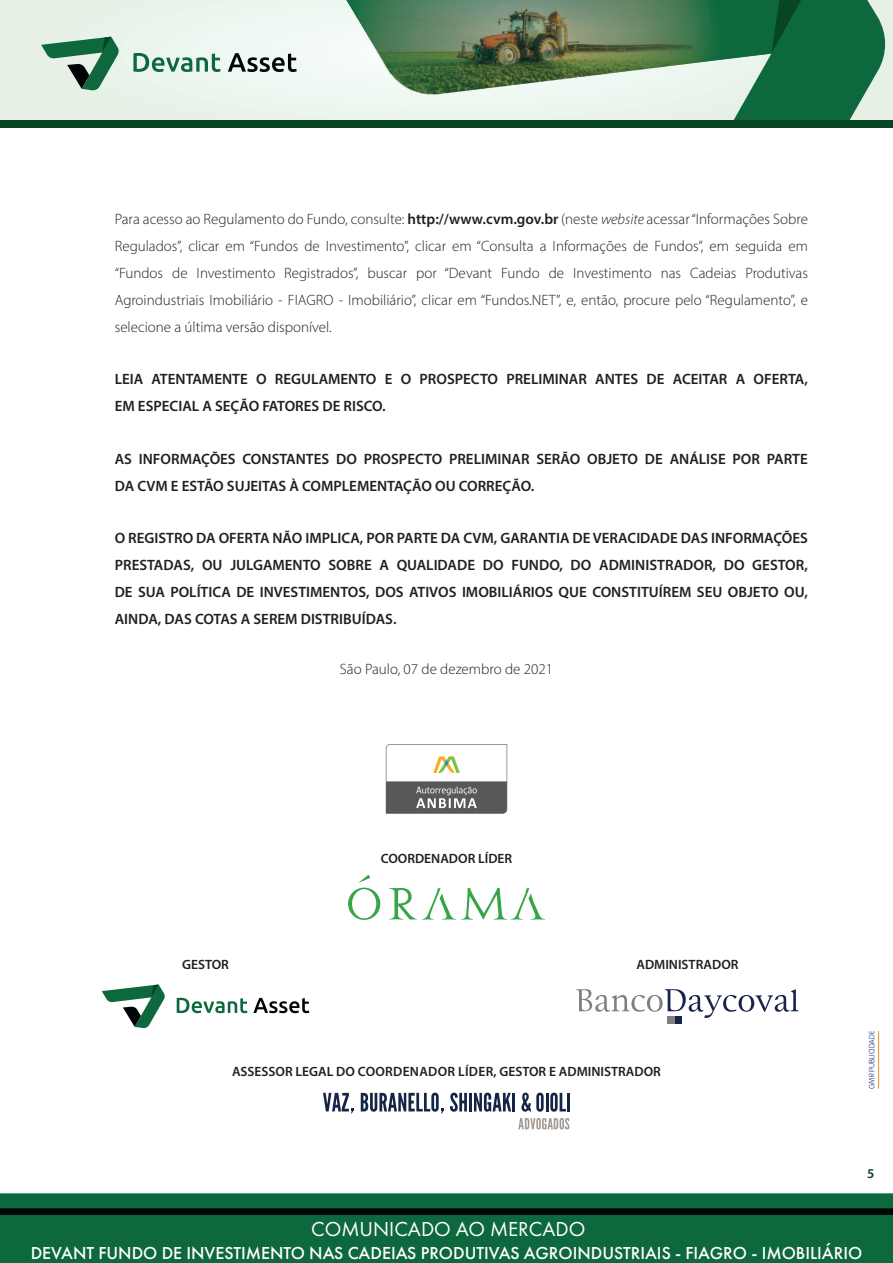
<style>
.page{position:relative;width:893px;height:1263px;background:#fff}
.page>*{position:absolute;margin:0;border:0;box-sizing:border-box;transform-origin:0 0}
.t1{font:21px "Futura PT";color:#fff}
.t2{font:500 18px "Futura PT";color:#fff}
.t3{font:600 15px/27px "Myriad Pro";color:#231f20}
.t4{font:300 15px/27px "Myriad Pro";color:#231f20;text-align:justify}
.t5{font:600 13.5px "Myriad Pro";color:#231f20}
.t6{font:600 13.5px "Myriad Pro";color:#063f1d}
.t7{font:100 7.5px "VAG Rounded";color:#253f8e}
.s1{font-weight:600}
.s2{font-style:italic}
</style>
<div class="page">
<svg style="left:0;top:1193px;width:893px;height:70px;background:#0d5f38"></svg>
<svg style="left:1px;top:0;width:892px;height:120px"></svg>
<img style="left:0;top:0;width:1px;height:120px">
<svg style="left:133px;top:53px;width:88px;height:19px;background:#95bfaa"></svg>
<svg style="left:228px;top:53px;width:69px;height:19px"></svg>
<svg style="left:41px;top:37px;width:78px;height:54px;background:#81aa94"></svg>
<svg style="left:346px;top:0;width:542px;height:120px;background:#87b69e"></svg>
<svg style="left:779px;top:0;width:54px;height:54px;background:#0c6339"></svg>
<img style="left:346px;top:0;width:433px;height:94px">
<img style="left:771px;top:0;width:9px;height:53px">
<div style="left:0;top:120px;width:893px;height:8px;background:#084523"></div>
<svg style="left:386px;top:744px;width:121px;height:69px"></svg>
<svg style="left:389px;top:888px;width:156px;height:32px"></svg>
<svg style="left:348px;top:874px;width:32px;height:46px"></svg>
<svg style="left:177px;top:998px;width:70px;height:15px"></svg>
<svg style="left:253px;top:998px;width:56px;height:15px"></svg>
<svg style="left:102px;top:984px;width:63px;height:44px"></svg>
<svg style="left:576px;top:989px;width:222px;height:29px"></svg>
<div style="left:675px;top:1016px;width:7px;height:7px;background:#18234e"></div>
<div style="left:668px;top:1016px;width:7px;height:7px;background:#7e8083"></div>
<svg style="left:450px;top:1093px;width:17px;height:19px"></svg>
<hr style="left:469px;top:1093px;width:3px;height:18px;background:#142545">
<svg style="left:474px;top:1093px;width:41px;height:19px"></svg>
<svg style="left:521px;top:1093px;width:45px;height:19px"></svg>
<hr style="left:567px;top:1093px;width:3px;height:18px;background:#142545">
<svg style="left:323px;top:1093px;width:30px;height:20px"></svg>
<svg style="left:361px;top:1093px;width:82px;height:20px"></svg>
<svg style="left:518px;top:1118px;width:51px;height:11px"></svg>
<hr style="left:878px;top:1031px;width:1px;height:58px;background:#f68c1f">
<p class="t4" style="left:115px;top:205px;width:695px">Para acesso ao Regulamento do Fundo, consulte: <span class="s1">http://www.cvm.gov.br</span> (neste <span class="s2">website</span> acessar “Informações Sobre Regulados”, clicar em “Fundos de Investimento”, clicar em “Consulta a Informações de Fundos”, em seguida em “Fundos de Investimento Registrados”, buscar por “Devant Fundo de Investimento nas Cadeias Produtivas Agroindustriais Imobiliário - FIAGRO - Imobiliário”, clicar em “Fundos.NET”, e, então, procure pelo “Regulamento”, e selecione a última versão disponível.</p>
<p class="t3" style="left:115px;top:365px;width:695px">LEIA ATENTAMENTE O REGULAMENTO E O PROSPECTO PRELIMINAR ANTES DE ACEITAR A OFERTA,<br>EM ESPECIAL A SEÇÃO FATORES DE RISCO.</p>
<p class="t3" style="left:115px;top:445px;width:695px">AS INFORMAÇÕES CONSTANTES DO PROSPECTO PRELIMINAR SERÃO OBJETO DE ANÁLISE POR PARTE<br>DA CVM E ESTÃO SUJEITAS À COMPLEMENTAÇÃO OU CORREÇÃO.</p>
<p class="t3" style="left:115px;top:524px;width:695px;text-align:justify">O REGISTRO DA OFERTA NÃO IMPLICA, POR PARTE DA CVM, GARANTIA DE VERACIDADE DAS INFORMAÇÕES PRESTADAS, OU JULGAMENTO SOBRE A QUALIDADE DO FUNDO, DO ADMINISTRADOR, DO GESTOR, DE SUA POLÍTICA DE INVESTIMENTOS, DOS ATIVOS IMOBILIÁRIOS QUE CONSTITUÍREM SEU OBJETO OU, AINDA, DAS COTAS A SEREM DISTRIBUÍDAS.</p>
<p class="t4" style="left:340px;top:655px;width:215px">São Paulo, 07 de dezembro de 2021</p>
<p class="t5" style="left:381px;top:849px;width:133px">COORDENADOR LÍDER</p>
<p class="t5" style="left:182px;top:955px;width:48px">GESTOR</p>
<p class="t5" style="left:636px;top:955px;width:104px">ADMINISTRADOR</p>
<p class="t5" style="left:232px;top:1063px;width:430px">ASSESSOR LEGAL DO COORDENADOR LÍDER, GESTOR E ADMINISTRADOR</p>
<p class="t7" style="left:867px;top:1089px;width:59px;rotate:-90deg">GMR PUBLICIDADE</p>
<p class="t6" style="left:867px;top:1165px;width:9px">5</p>
<h1 class="t1" style="left:311px;top:1216px;width:276px">COMUNICADO AO MERCADO</h1>
<p class="t2" style="left:31px;top:1242px;width:833px">DEVANT FUNDO DE INVESTIMENTO NAS CADEIAS PRODUTIVAS AGROINDUSTRIAIS - FIAGRO - IMOBILIÁRIO</p>
</div>
